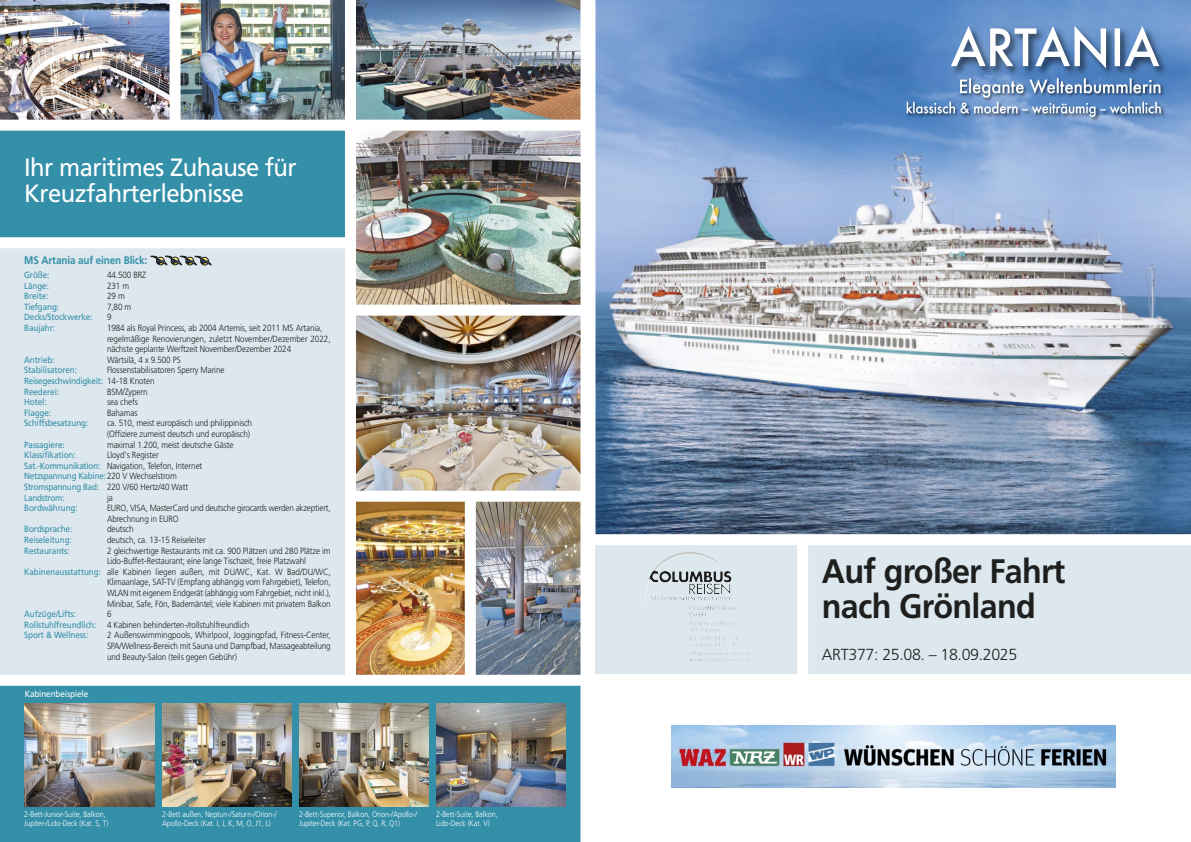
<style>
.page{position:relative;width:1191px;height:842px;background:#fff}
.page>*{position:absolute;margin:0;border:0;box-sizing:border-box;transform-origin:0 0}
.t1{font:700 34px "Frutiger";letter-spacing:-.02em;color:#1f1f1e;scale:.95 1}
.t2{font:25px "Frutiger";letter-spacing:-.02em;color:#fff;scale:.95 1}
.t3{font:300 16px "Frutiger";letter-spacing:-.02em;color:#1f1f1e}
.t4{font:700 11px "Frutiger";letter-spacing:-.01em;color:#348fa8;scale:.9 1}
.t5{font:300 9px/10.6px "Frutiger";letter-spacing:-.01em;color:#1f1f1e;scale:.9 1}
.t6{font:9px "Frutiger";letter-spacing:-.01em;color:#348fa8;scale:.9 1}
.t7{font:9px "Frutiger";letter-spacing:-.03em;color:#348fa8;scale:.9 1}
.t8{font:9px "Frutiger";letter-spacing:-.01em;color:#fff;scale:.9 1}
.t9{font:300 8px "Frutiger";letter-spacing:-.01em;color:#fff;scale:.9 1}
.s1{font-weight:300;color:#1f1f1e}
.s2{font-weight:400;color:#348fa8}
</style>
<div class="page">
<div style="left:0;top:807px;width:586px;height:35px;background:#348fa8"></div>
<img style="left:356px;top:0;width:224px;height:120px">
<img style="left:356px;top:131px;width:224px;height:174px">
<img style="left:356px;top:316px;width:224px;height:175px">
<img style="left:356px;top:502px;width:224px;height:173px">
<img style="left:180px;top:0;width:165px;height:120px">
<img style="left:0;top:0;width:169px;height:116px">
<svg style="left:0;top:116px;width:305px;height:4px"></svg>
<div style="left:0;top:684px;width:588px;height:124px;background:#348fa8"></div>
<div style="left:0;top:243px;width:350px;height:437px;background:#dce7ee"></div>
<div style="left:0;top:123px;width:350px;height:120px;background:#348fa8"></div>
<div style="left:0;top:120px;width:590px;height:11px;background:#fff"></div>
<div style="left:0;top:237px;width:350px;height:11px;background:#fff"></div>
<div style="left:0;top:675px;width:602px;height:11px;background:#fff"></div>
<svg style="left:151px;top:256px;width:60px;height:9px"></svg>
<div style="left:345px;top:0;width:11px;height:676px;background:#fff"></div>
<div style="left:465px;top:495px;width:11px;height:181px;background:#fff"></div>
<div style="left:169px;top:0;width:11px;height:125px;background:#fff"></div>
<img style="left:25px;top:703px;width:129px;height:104px">
<img style="left:436px;top:703px;width:129px;height:104px">
<img style="left:299px;top:703px;width:129px;height:104px">
<img style="left:162px;top:703px;width:129px;height:104px">
<img style="left:595px;top:0;width:596px;height:534px">
<div style="left:580px;top:0;width:15px;height:842px;background:#fff"></div>
<div style="left:595px;top:540px;width:207px;height:133px;background:#dce7ee"></div>
<img style="left:946px;top:21px;width:225px;height:60px">
<svg style="left:950px;top:26px;width:209px;height:42px"></svg>
<img style="left:903px;top:98px;width:265px;height:26px">
<img style="left:956px;top:75px;width:211px;height:30px">
<svg style="left:906px;top:78px;width:254px;height:39px;background:#7497c3"></svg>
<div style="left:802px;top:540px;width:389px;height:133px;background:#dce7ee"></div>
<div style="left:797px;top:540px;width:11px;height:135px;background:#fff"></div>
<div style="left:590px;top:534px;width:601px;height:11px;background:#fff"></div>
<img style="left:713px;top:561px;width:19px;height:22px">
<img style="left:671px;top:725px;width:444px;height:62px">
<p class="t2" style="left:24px;top:157px;width:288px">Ihr maritimes Zuhause für</p>
<p class="t2" style="left:24px;top:183px;width:233px">Kreuzfahrterlebnisse</p>
<p class="t4" style="left:24px;top:256px;width:138px">MS Artania auf einen Blick:</p>
<p class="t6" style="left:24px;top:271px;width:30px">Größe:</p>
<p class="t5" style="left:107px;top:270px;width:45px">44.500 BRZ</p>
<p class="t6" style="left:24px;top:282px;width:29px">Länge:</p>
<p class="t5" style="left:107px;top:281px;width:26px">231 m</p>
<p class="t6" style="left:24px;top:292px;width:28px">Breite:</p>
<p class="t5" style="left:107px;top:291px;width:21px">29 m</p>
<p class="t6" style="left:24px;top:303px;width:40px">Tiefgang:</p>
<p class="t5" style="left:107px;top:302px;width:29px">7,80 m</p>
<p class="t6" style="left:24px;top:314px;width:77px">Decks/Stockwerke:</p>
<p class="t5" style="left:107px;top:313px;width:7px">9</p>
<p class="t6" style="left:24px;top:324px;width:36px">Baujahr:</p>
<p class="t5" style="left:107px;top:323px;width:241px">1984 als Royal Princess, ab 2004 Artemis, seit 2011 MS Artania,</p>
<p class="t5" style="left:107px;top:334px;width:250px">regelmäßige Renovierungen, zuletzt November/Dezember 2022, nächste geplante Werftzeit November/Dezember 2024</p>
<p class="t6" style="left:24px;top:356px;width:35px">Antrieb:</p>
<p class="t5" style="left:107px;top:355px;width:83px">Wärtsilä, 4 x 9.500 PS</p>
<p class="t6" style="left:24px;top:367px;width:60px">Stabilisatoren:</p>
<p class="t5" style="left:107px;top:366px;width:132px">Flossenstabilisatoren Sperry Marine</p>
<p class="t7" style="left:24px;top:377px;width:146px">Reisegeschwindigkeit: <span class="s1">14-18 Knoten</span></p>
<p class="t6" style="left:24px;top:388px;width:40px">Reederei:</p>
<p class="t5" style="left:107px;top:387px;width:47px">BSM/Zypern</p>
<p class="t6" style="left:24px;top:398px;width:27px">Hotel:</p>
<p class="t5" style="left:107px;top:397px;width:36px">sea chefs</p>
<p class="t6" style="left:24px;top:409px;width:31px">Flagge:</p>
<p class="t5" style="left:107px;top:408px;width:35px">Bahamas</p>
<p class="t6" style="left:24px;top:420px;width:73px">Schiffsbesatzung:</p>
<p class="t5" style="left:107px;top:419px;width:163px">ca. 510, meist europäisch und philippinisch</p>
<p class="t5" style="left:107px;top:429px;width:160px">(Offiziere zumeist deutsch und europäisch)</p>
<p class="t6" style="left:24px;top:441px;width:47px">Passagiere:</p>
<p class="t5" style="left:107px;top:440px;width:142px">maximal 1.200, meist deutsche Gäste</p>
<p class="t6" style="left:24px;top:451px;width:59px">Klassifikation:</p>
<p class="t5" style="left:107px;top:450px;width:59px">Lloyd's Register</p>
<p class="t5" style="left:24px;top:461px;width:199px"><span class="s2">Sat.-Kommunikation:</span> Navigation, Telefon, Internet</p>
<p class="t7" style="left:24px;top:473px;width:171px">Netzspannung Kabine: <span class="s1">220 V Wechselstrom</span></p>
<p class="t5" style="left:24px;top:482px;width:184px"><span class="s2">Stromspannung Bad:</span> 220 V/60 Hertz/40 Watt</p>
<p class="t7" style="left:24px;top:494px;width:46px">Landstrom:</p>
<p class="t5" style="left:107px;top:493px;width:8px">ja</p>
<p class="t6" style="left:24px;top:504px;width:61px">Bordwährung:</p>
<p class="t5" style="left:107px;top:503px;width:250px">EURO, VISA, MasterCard und deutsche girocards werden akzeptiert,<br>Abrechnung in EURO</p>
<p class="t6" style="left:24px;top:526px;width:55px">Bordsprache:</p>
<p class="t5" style="left:107px;top:525px;width:31px">deutsch</p>
<p class="t6" style="left:24px;top:536px;width:54px">Reiseleitung:</p>
<p class="t5" style="left:107px;top:535px;width:111px">deutsch, ca. 13-15 Reiseleiter</p>
<p class="t6" style="left:24px;top:547px;width:52px">Restaurants:</p>
<p class="t5" style="left:107px;top:546px;width:250px">2 gleichwertige Restaurants mit ca. 900 Plätzen und 280 Plätze im<br>Lido-Buffet-Restaurant; eine lange Tischzeit, freie Platzwahl</p>
<p class="t5" style="left:107px;top:567px;width:250px;text-align:justify;text-indent:-83px"><span class="s2">Kabinenausstattung:</span> alle Kabinen liegen außen, mit DU/WC, Kat. W Bad/DU/WC, Klimaanlage, SAT-TV (Empfang abhängig vom Fahrgebiet), Telefon, WLAN mit eigenem Endgerät (abhängig vom Fahrgebiet, nicht inkl.), Minibar, Safe, Fön, Bademäntel; viele Kabinen mit privatem Balkon</p>
<p class="t6" style="left:24px;top:610px;width:59px">Aufzüge/Lifts:</p>
<p class="t5" style="left:107px;top:609px;width:7px">6</p>
<p class="t5" style="left:24px;top:620px;width:252px"><span class="s2">Rollstuhlfreundlich:</span> 4 Kabinen behinderten-/rollstuhlfreundlich</p>
<p class="t6" style="left:24px;top:632px;width:73px">Sport &amp; Wellness:</p>
<p class="t5" style="left:107px;top:631px;width:250px;text-align:justify">2 Außenswimmingpools, Whirlpool, Joggingpfad, Fitness-Center, SPA/Wellness-Bereich mit Sauna und Dampfbad, Massageabteilung und Beauty-Salon (teils gegen Gebühr)</p>
<p class="t8" style="left:25px;top:690px;width:72px">Kabinenbeispiele</p>
<p class="t9" style="left:24px;top:811px;width:92px">2-Bett-Junior-Suite, Balkon,</p>
<p class="t9" style="left:24px;top:820px;width:95px">Jupiter-/Lido-Deck (Kat. S, T)</p>
<p class="t9" style="left:162px;top:811px;width:129px">2-Bett außen, Neptun-/Saturn-/Orion-/</p>
<p class="t9" style="left:162px;top:820px;width:122px">Apollo-Deck (Kat. I, J, K, M, O, J1, L)</p>
<p class="t9" style="left:299px;top:811px;width:132px">2-Bett-Superior, Balkon, Orion-/Apollo-/</p>
<p class="t9" style="left:299px;top:820px;width:114px">Jupiter-Deck (Kat. PG, P, Q, R, Q1)</p>
<p class="t9" style="left:436px;top:811px;width:70px">2-Bett-Suite, Balkon,</p>
<p class="t9" style="left:436px;top:820px;width:61px">Lido-Deck (Kat. V)</p>
<p class="t1" style="left:822px;top:557px;width:258px">Auf großer Fahrt</p>
<p class="t1" style="left:822px;top:592px;width:227px">nach Grönland</p>
<p class="t3" style="left:822px;top:648px;width:197px">ART377: 25.08. – 18.09.2025</p>
</div>
